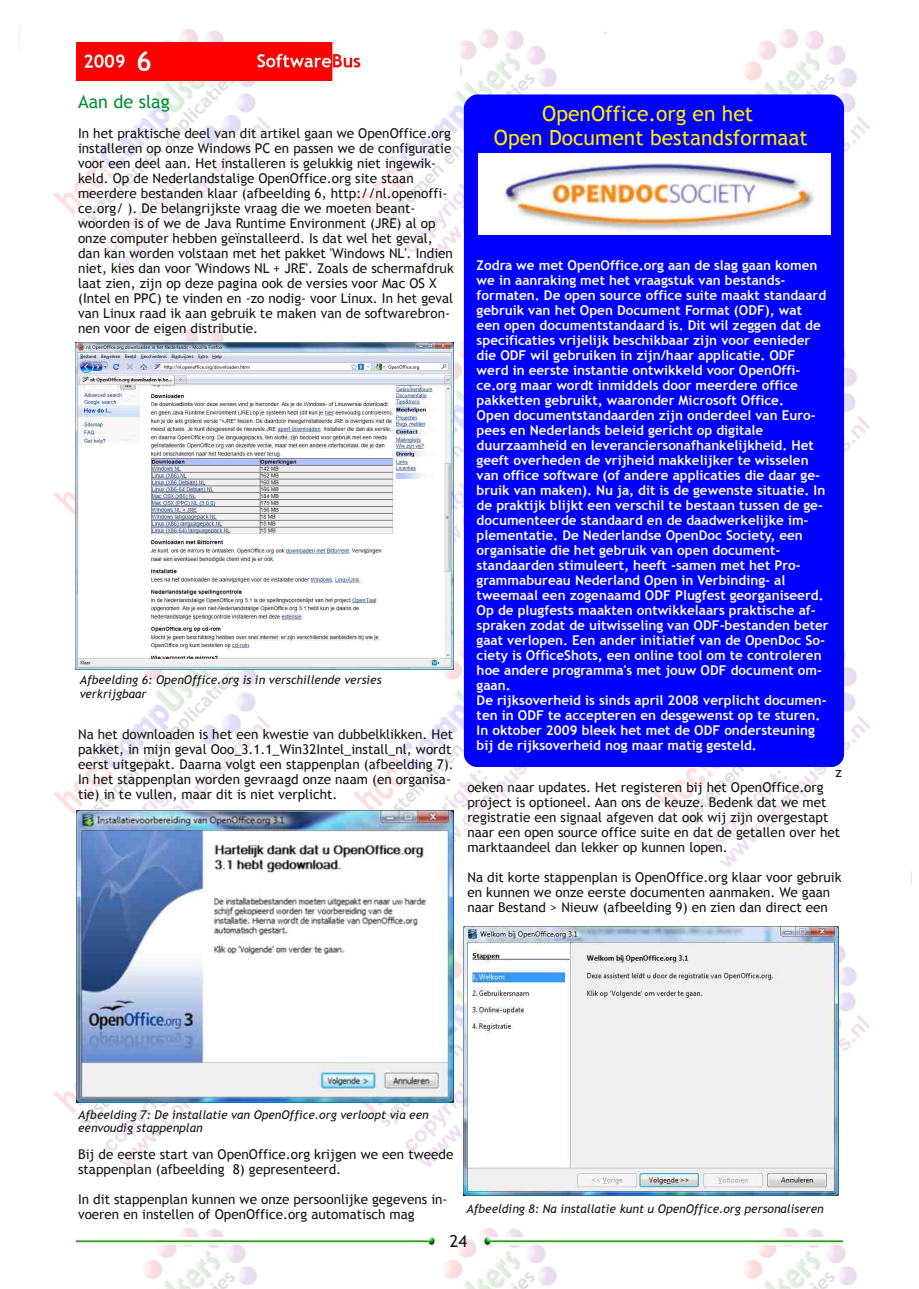
<style>
.page{position:relative;width:919px;height:1289px;background:#fff}
.page>*{position:absolute;margin:0;border:0;box-sizing:border-box;transform-origin:0 0}
.t1{font:21px/24px "Trebuchet MS";color:#ffec00;text-align:center}
.t2{font:18px "Trebuchet MS";color:#008f33}
.t3{font:16.5px "Trebuchet MS";color:#161413}
.t4{font:13.5px/15px "Trebuchet MS";color:#161413}
.t5{font:700 13.5px/15px "Trebuchet MS";color:#fff}
.t6{font:italic 12px/13.5px "Trebuchet MS";color:#161413}
</style>
<div class="page">
<img style="left:19px;top:27px;width:851px;height:1261px">
<img style="left:77px;top:43px;width:382px;height:38px">
<img style="left:77px;top:1237px;width:361px;height:7px">
<img style="left:480px;top:1237px;width:362px;height:7px">
<div style="left:464px;top:94px;width:380px;height:673px;background:#00f;border-radius:13px"></div>
<img style="left:479px;top:153px;width:351px;height:82px">
<img style="left:75px;top:343px;width:378px;height:326px">
<img style="left:77px;top:810px;width:376px;height:292px">
<img style="left:463px;top:926px;width:375px;height:269px">
<h2 class="t2" style="left:78px;top:92px;width:93px">Aan de slag</h2>
<p class="t4" style="left:78px;top:126px;width:377px">In het praktische deel van dit artikel gaan we OpenOffice.org installeren op onze Windows PC en passen we de configuratie voor een deel aan. Het installeren is gelukkig niet ingewik‐ keld. Op de Nederlandstalige OpenOffice.org site staan meerdere bestanden klaar (afbeelding 6, http://nl.openoffi‐ ce.org/ ). De belangrijkste vraag die we moeten beant‐ woorden is of we de Java Runtime Environment (JRE) al op onze computer hebben geïnstalleerd. Is dat wel het geval, dan kan worden volstaan met het pakket 'Windows NL'. Indien niet, kies dan voor 'Windows NL + JRE'. Zoals de schermafdruk laat zien, zijn op deze pagina ook de versies voor Mac OS X (Intel en PPC) te vinden en ‐zo nodig‐ voor Linux. In het geval van Linux raad ik aan gebruik te maken van de softwarebron‐ nen voor de eigen distributie.</p>
<p class="t6" style="left:80px;top:673px;width:303px">Afbeelding 6: OpenOffice.org is in verschillende versies verkrijgbaar</p>
<p class="t4" style="left:78px;top:726px;width:377px">Na het downloaden is het een kwestie van dubbelklikken. Het pakket, in mijn geval Ooo_3.1.1_Win32Intel_install_nl, wordt eerst uitgepakt. Daarna volgt een stappenplan (afbeelding 7).<br>In het stappenplan worden gevraagd onze naam (en organisa‐ tie) in te vullen, maar dit is niet verplicht.</p>
<h1 class="t1" style="left:494px;top:101px;width:315px">OpenOffice.org en het<br>Open Document bestandsformaat</h1>
<p class="t5" style="left:476px;top:258px;width:353px">Zodra we met OpenOffice.org aan de slag gaan komen we in aanraking met het vraagstuk van bestands‐ formaten. De open source office suite maakt standaard gebruik van het Open Document Format (ODF), wat een open documentstandaard is. Dit wil zeggen dat de specificaties vrijelijk beschikbaar zijn voor eenieder die ODF wil gebruiken in zijn/haar applicatie. ODF werd in eerste instantie ontwikkeld voor OpenOffi‐ ce.org maar wordt inmiddels door meerdere office pakketten gebruikt, waaronder Microsoft Office.<br>Open documentstandaarden zijn onderdeel van Euro‐ pees en Nederlands beleid gericht op digitale duurzaamheid en leveranciersonafhankelijkheid. Het geeft overheden de vrijheid makkelijker te wisselen van office software (of andere applicaties die daar ge‐ bruik van maken). Nu ja, dit is de gewenste situatie. In de praktijk blijkt een verschil te bestaan tussen de ge‐ documenteerde standaard en de daadwerkelijke im‐ plementatie. De Nederlandse OpenDoc Society, een organisatie die het gebruik van open document‐ standaarden stimuleert, heeft ‐samen met het Pro‐ grammabureau Nederland Open in Verbinding‐ al tweemaal een zogenaamd ODF Plugfest georganiseerd.<br>Op de plugfests maakten ontwikkelaars praktische af‐ spraken zodat de uitwisseling van ODF‐bestanden beter gaat verlopen. Een ander initiatief van de OpenDoc So‐ ciety is OfficeShots, een online tool om te controleren hoe andere programma's met jouw ODF document om‐ gaan.<br>De rijksoverheid is sinds april 2008 verplicht documen‐ ten in ODF te accepteren en desgewenst op te sturen.<br>In oktober 2009 bleek het met de ODF ondersteuning bij de rijksoverheid nog maar matig gesteld.</p>
<p class="t4" style="left:835px;top:765px;width:8px">z</p>
<p class="t4" style="left:467px;top:780px;width:374px">oeken naar updates. Het registeren bij het OpenOffice.org project is optioneel. Aan ons de keuze. Bedenk dat we met registratie een signaal afgeven dat ook wij zijn overgestapt naar een open source office suite en dat de getallen over het marktaandeel dan lekker op kunnen lopen.</p>
<p class="t4" style="left:467px;top:870px;width:376px">Na dit korte stappenplan is OpenOffice.org klaar voor gebruik en kunnen we onze eerste documenten aanmaken. We gaan naar Bestand &gt; Nieuw (afbeelding 9) en zien dan direct een</p>
<p class="t6" style="left:78px;top:1107px;width:352px">Afbeelding 7: De installatie van OpenOffice.org verloopt via een eenvoudig stappenplan</p>
<p class="t4" style="left:78px;top:1146px;width:377px">Bij de eerste start van OpenOffice.org krijgen we een tweede stappenplan (afbeelding 8) gepresenteerd.</p>
<p class="t4" style="left:78px;top:1191px;width:371px">In dit stappenplan kunnen we onze persoonlijke gegevens in‐ voeren en instellen of OpenOffice.org automatisch mag</p>
<p class="t6" style="left:466px;top:1202px;width:359px">Afbeelding 8: Na installatie kunt u OpenOffice.org personaliseren</p>
<p class="t3" style="left:450px;top:1231px;width:19px">24</p>
</div>
